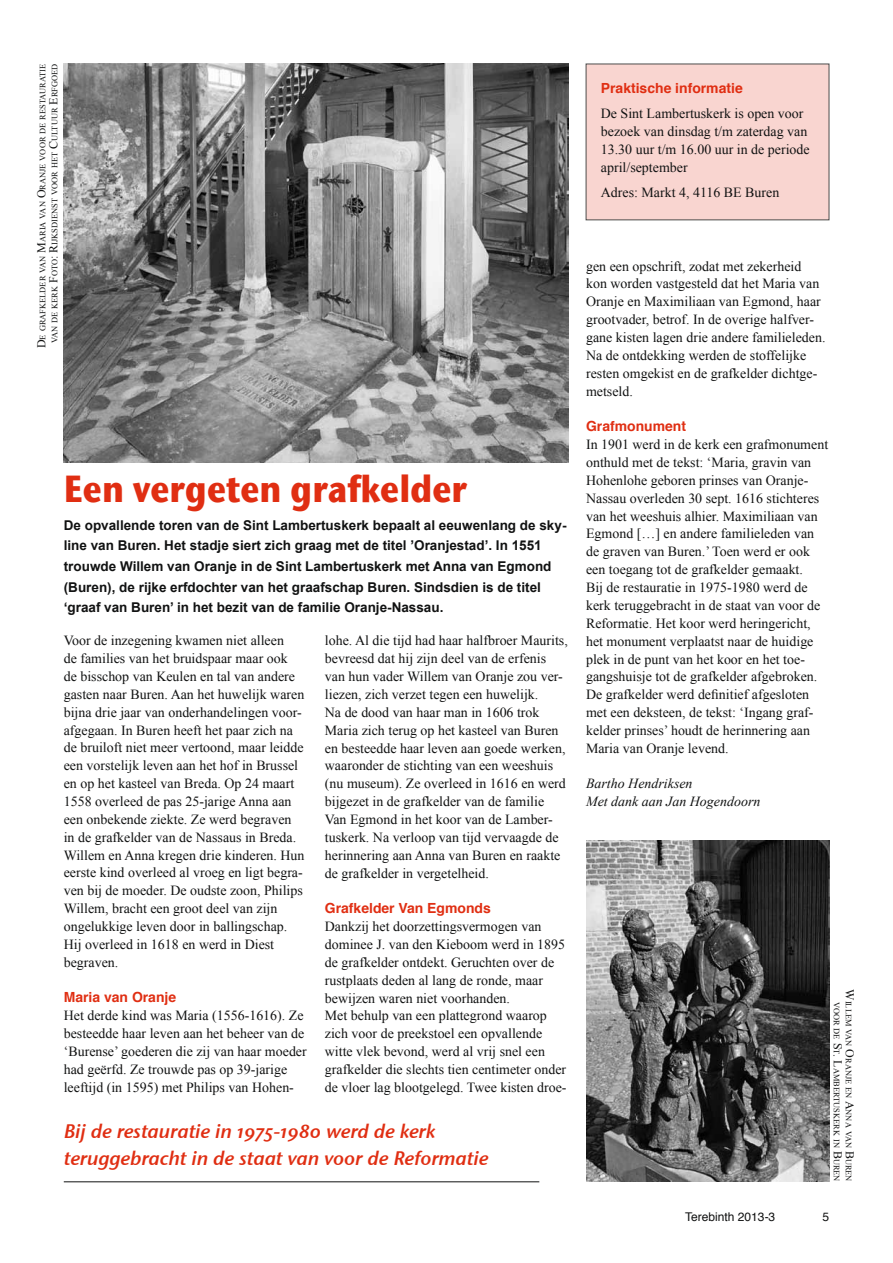
<style>
.page{position:relative;width:893px;height:1263px;background:#fff}
.page>*{position:absolute;margin:0;border:0;box-sizing:border-box;transform-origin:0 0}
.t1{font:700 37.5px "Stone Sans ITC";color:#e02e12;scale:.86 1}
.t2{font:19.5px/27px "Stone Sans Sem OSITCTT Semi Ita";letter-spacing:-.005em;color:#e02e12}
.t3{font:13.95px/17.9px "Times New Roman";color:#111212}
.t4{font:700 13.95px "Helvetica";color:#e02e12}
.t5{font:italic 13.95px/17.9px "Times New Roman";color:#111212}
.t6{font:700 13.5px/20.7px "Arial";color:#111212}
.t7{font:12px "Helvetica";color:#111212}
.t8{font:8.4px/12px "Times New Roman";color:#111212;text-align:center}
.s1{font-size:12px}
</style>
<div class="page">
<img style="left:64px;top:64px;width:504px;height:398px">
<hr style="left:64px;top:1181px;width:475px;height:1px;background:#111212">
<img style="left:586px;top:840px;width:243px;height:341px">
<div style="left:586px;top:64px;width:243px;height:156px;background:#f9d5d0"></div>
<p class="t8" style="left:37px;top:348px;width:286px;rotate:-90deg"><span class="s1">D</span>e grafkelder van <span class="s1">M</span>aria van <span class="s1">O</span>ranje voor de restauratie van de kerk <span class="s1">F</span>oto<span class="s1">: R</span>ijksdienst voor het <span class="s1">C</span>ultuur <span class="s1">E</span>rfgoed</p>
<h1 class="t1" style="left:64px;top:465px;width:471px">Een vergeten grafkelder</h1>
<p class="t6" style="left:64px;top:515px;width:504px">De opvallende toren van de Sint Lambertuskerk bepaalt al eeuwenlang de sky&shy;line van Buren. Het stadje siert zich graag met de titel ’Oranjestad’. In 1551 trouwde Willem van Oranje in de Sint Lambertuskerk met Anna van Egmond (Buren), de rijke erfdochter van het graafschap Buren. Sindsdien is de titel ‘graaf van Buren’ in het bezit van de familie Oranje-Nassau.</p>
<p class="t3" style="left:64px;top:631px;width:242px">Voor de inzegening kwamen niet alleen<br>de families van het bruidspaar maar ook<br>de bisschop van Keulen en tal van andere gasten naar Buren. Aan het huwelijk waren bijna drie jaar van onderhandelingen voor&shy;afgegaan. In Buren heeft het paar zich na de bruiloft niet meer vertoond, maar leidde een vorstelijk leven aan het hof in Brussel en op het kasteel van Breda. Op 24 maart 1558 overleed de pas 25-jarige Anna aan een onbekende ziekte. Ze werd begraven in de grafkelder van de Nassaus in Breda.<br>Willem en Anna kregen drie kinderen. Hun eerste kind overleed al vroeg en ligt begra&shy;ven bij de moeder. De oudste zoon, Philips Willem, bracht een groot deel van zijn ongelukkige leven door in ballingschap.<br>Hij overleed in 1618 en werd in Diest begraven.</p>
<p class="t4" style="left:64px;top:986px;width:114px">Maria van Oranje</p>
<p class="t3" style="left:64px;top:1006px;width:245px">Het derde kind was Maria (1556-1616). Ze besteedde haar leven aan het beheer van de ‘Burense’ goederen die zij van haar moeder had geërfd. Ze trouwde pas op 39-jarige leeftijd (in 1595) met Philips van Hohen-</p>
<p class="t3" style="left:325px;top:632px;width:244px">lohe. Al die tijd had haar halfbroer Maurits, bevreesd dat hij zijn deel van de erfenis van hun vader Willem van Oranje zou ver&shy;liezen, zich verzet tegen een huwelijk.<br>Na de dood van haar man in 1606 trok Maria zich terug op het kasteel van Buren en besteedde haar leven aan goede werken, waaronder de stichting van een weeshuis (nu museum). Ze overleed in 1616 en werd bijgezet in de grafkelder van de familie Van Egmond in het koor van de Lamber&shy;tuskerk. Na verloop van tijd vervaagde de herinnering aan Anna van Buren en raakte de grafkelder in vergetelheid.</p>
<p class="t4" style="left:325px;top:897px;width:167px">Grafkelder Van Egmonds</p>
<p class="t3" style="left:325px;top:917px;width:243px">Dankzij het doorzettingsvermogen van dominee J. van den Kieboom werd in 1895 de grafkelder ontdekt. Geruchten over de rustplaats deden al lang de ronde, maar bewijzen waren niet voorhanden.<br>Met behulp van een plattegrond waarop zich voor de preekstoel een opvallende witte vlek bevond, werd al vrij snel een grafkelder die slechts tien centimeter onder de vloer lag blootgelegd. Twee kisten droe-</p>
<h2 class="t2" style="left:64px;top:1118px;width:426px">Bij de restauratie in 1975-1980 werd de kerk teruggebracht in de staat van voor de Reformatie</h2>
<p class="t4" style="left:601px;top:76px;width:143px">Praktische informatie</p>
<p class="t3" style="left:601px;top:104px;width:210px">De Sint Lambertuskerk is open voor bezoek van dinsdag t/m zaterdag van<br>13.30 uur t/m 16.00 uur in de periode april/september</p>
<p class="t3" style="left:601px;top:183px;width:180px">Adres: Markt 4, 4116 BE Buren</p>
<p class="t3" style="left:586px;top:257px;width:241px">gen een opschrift, zodat met zekerheid kon worden vastgesteld dat het Maria van Oranje en Maximiliaan van Egmond, haar grootvader, betrof. In de overige halfver&shy;gane kisten lagen drie andere familieleden.<br>Na de ontdekking werden de stoffelijke resten omgekist en de grafkelder dichtge&shy;metseld.</p>
<p class="t4" style="left:586px;top:415px;width:101px">Grafmonument</p>
<p class="t3" style="left:586px;top:435px;width:244px">In 1901 werd in de kerk een grafmonument onthuld met de tekst: ‘Maria, gravin van Hohenlohe geboren prinses van Oranje-Nassau overleden 30 sept. 1616 stichteres van het weeshuis alhier. Maximiliaan van Egmond […] en andere familieleden van de graven van Buren.’ Toen werd er ook een toegang tot de grafkelder gemaakt.<br>Bij de restauratie in 1975-1980 werd de kerk teruggebracht in de staat van voor de Reformatie. Het koor werd heringericht, het monument verplaatst naar de huidige plek in de punt van het koor en het toe&shy;gangshuisje tot de grafkelder afgebroken.<br>De grafkelder werd definitief afgesloten met een deksteen, de tekst: ‘Ingang graf&shy;kelder prinses’ houdt de herinnering aan Maria van Oranje levend.</p>
<p class="t5" style="left:586px;top:774px;width:176px">Bartho Hendriksen<br>Met dank aan Jan Hogendoorn</p>
<p class="t8" style="left:855px;top:989px;width:194px;text-align:right;rotate:90deg"><span class="s1">W</span>illem van <span class="s1">O</span>ranje en <span class="s1">A</span>nna van <span class="s1">B</span>uren voor de <span class="s1">S</span> t<span class="s1">. L</span>ambertuskerk in <span class="s1">B</span>uren</p>
<p class="t7" style="left:685px;top:1207px;width:92px">Terebinth 2013-3</p>
<p class="t7" style="left:822px;top:1207px;width:8px">5</p>
</div>
